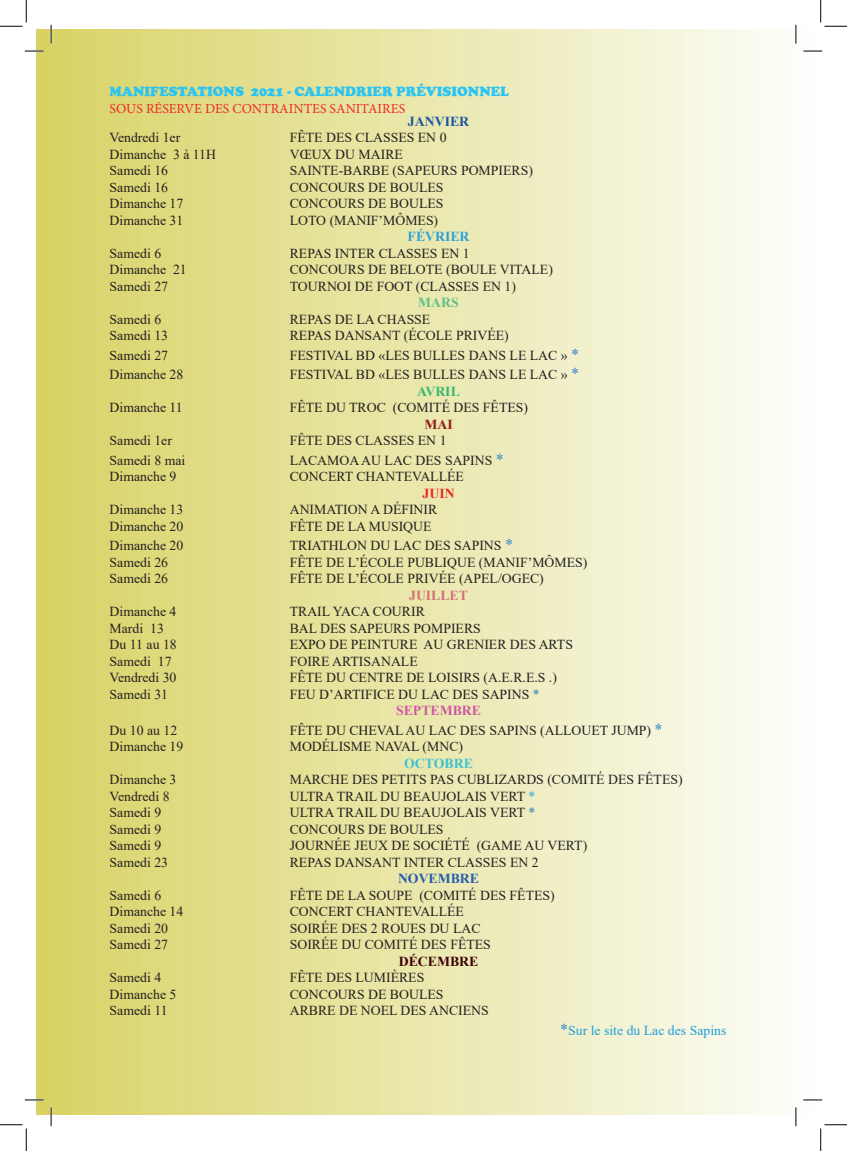
<style>
.page{position:relative;width:847px;height:1151px;background:#fff}
.page>*{position:absolute;margin:0;border:0;box-sizing:border-box;transform-origin:0 0}
.t1{font:13.75px "Times New Roman";color:#231f20}
.t2{font:900 13.75px "Cooper";color:#2bc4f3}
.t3{font:13.75px "Minion Pro";color:#ee2928}
.t4{font:13.75px "Times New Roman";color:#209ed9}
.t5{font:700 13.75px "Times New Roman";color:#cd59a1}
.t6{font:700 13.75px "Times New Roman";color:#255dab}
.t7{font:700 13.75px "Times New Roman";color:#3e010a}
.t8{font:700 13.75px "Times New Roman";color:#1e53a4}
.t9{font:700 13.75px "Times New Roman";color:#2ca1da}
.t10{font:700 13.75px "Times New Roman";color:#d37078}
.t11{font:700 13.75px "Times New Roman";color:#3cc1d4}
.t12{font:700 13.75px "Times New Roman";color:#38b770}
.t13{font:700 13.75px "Times New Roman";color:#62c089}
.t14{font:700 13.75px "Times New Roman";color:#ee2927}
.t15{font:700 13.75px "Times New Roman";color:#92191c}
.s1{font-size:16.25px;color:#3687c7}
.s2{color:#287cc0}
.s3{color:#22a7e0}
.s4{color:#2479be}
</style>
<div class="page">
<div style="left:37px;top:30px;width:779px;height:1084px;background:linear-gradient(to right,#d8d263,#fdfefb)"></div>
<svg style="left:25px;top:50px;width:19px;height:2px"></svg>
<svg style="left:803px;top:50px;width:18px;height:2px"></svg>
<svg style="left:25px;top:1099px;width:19px;height:2px"></svg>
<svg style="left:803px;top:1099px;width:18px;height:2px"></svg>
<svg style="left:50px;top:25px;width:2px;height:19px"></svg>
<svg style="left:50px;top:1107px;width:2px;height:19px"></svg>
<svg style="left:794px;top:25px;width:2px;height:19px"></svg>
<svg style="left:794px;top:1107px;width:2px;height:19px"></svg>
<svg style="left:0;top:0;width:27px;height:27px"></svg>
<svg style="left:0;top:1124px;width:27px;height:27px"></svg>
<svg style="left:820px;top:0;width:26px;height:27px"></svg>
<svg style="left:820px;top:1124px;width:26px;height:27px"></svg>
<p class="t2" style="left:110px;top:84px;width:400px">MANIFESTATIONS 2021 - CALENDRIER PRÉVISIONNEL</p>
<p class="t3" style="left:110px;top:99px;width:297px">SOUS RÉSERVE DES CONTRAINTES SANITAIRES</p>
<p class="t8" style="left:408px;top:111px;width:63px">JANVIER</p>
<p class="t1" style="left:110px;top:128px;width:72px">Vendredi 1er</p>
<p class="t1" style="left:290px;top:128px;width:158px">FÊTE DES CLASSES EN 0</p>
<p class="t1" style="left:110px;top:145px;width:108px">Dimanche 3 à 11H</p>
<p class="t1" style="left:290px;top:145px;width:115px">VŒUX DU MAIRE</p>
<p class="t1" style="left:110px;top:161px;width:60px">Samedi 16</p>
<p class="t1" style="left:290px;top:161px;width:244px">SAINTE-BARBE (SAPEURS POMPIERS)</p>
<p class="t1" style="left:110px;top:178px;width:60px">Samedi 16</p>
<p class="t1" style="left:290px;top:178px;width:155px">CONCOURS DE BOULES</p>
<p class="t1" style="left:110px;top:194px;width:75px">Dimanche 17</p>
<p class="t1" style="left:290px;top:194px;width:155px">CONCOURS DE BOULES</p>
<p class="t1" style="left:110px;top:211px;width:75px">Dimanche 31</p>
<p class="t1" style="left:290px;top:211px;width:150px">LOTO (MANIF’MÔMES)</p>
<p class="t9" style="left:407px;top:227px;width:63px">FÉVRIER</p>
<p class="t1" style="left:110px;top:244px;width:53px">Samedi 6</p>
<p class="t1" style="left:290px;top:244px;width:181px">REPAS INTER CLASSES EN 1</p>
<p class="t1" style="left:110px;top:260px;width:79px">Dimanche 21</p>
<p class="t1" style="left:290px;top:260px;width:264px">CONCOURS DE BELOTE (BOULE VITALE)</p>
<p class="t1" style="left:110px;top:277px;width:60px">Samedi 27</p>
<p class="t1" style="left:290px;top:277px;width:227px">TOURNOI DE FOOT (CLASSES EN 1)</p>
<p class="t13" style="left:418px;top:293px;width:42px">MARS</p>
<p class="t1" style="left:110px;top:310px;width:53px">Samedi 6</p>
<p class="t1" style="left:290px;top:310px;width:142px">REPAS DE LA CHASSE</p>
<p class="t1" style="left:110px;top:326px;width:60px">Samedi 13</p>
<p class="t1" style="left:290px;top:326px;width:220px">REPAS DANSANT (ÉCOLE PRIVÉE)</p>
<p class="t1" style="left:110px;top:346px;width:60px">Samedi 27</p>
<p class="t1" style="left:290px;top:346px;width:291px">FESTIVAL BD «LES BULLES DANS LE LAC » <span class="s1">*</span></p>
<p class="t1" style="left:110px;top:365px;width:75px">Dimanche 28</p>
<p class="t1" style="left:290px;top:365px;width:291px">FESTIVAL BD «LES BULLES DANS LE LAC » <span class="s1">*</span></p>
<p class="t12" style="left:417px;top:381px;width:44px">AVRIL</p>
<p class="t1" style="left:110px;top:398px;width:75px">Dimanche 11</p>
<p class="t1" style="left:290px;top:398px;width:240px">FÊTE DU TROC (COMITÉ DES FÊTES)</p>
<p class="t15" style="left:424px;top:414px;width:30px">MAI</p>
<p class="t1" style="left:110px;top:431px;width:64px">Samedi 1er</p>
<p class="t1" style="left:290px;top:431px;width:158px">FÊTE DES CLASSES EN 1</p>
<p class="t1" style="left:110px;top:451px;width:77px">Samedi 8 mai</p>
<p class="t1" style="left:290px;top:451px;width:216px">LACAMOA AU LAC DES SAPINS <span class="s1">*</span></p>
<p class="t1" style="left:110px;top:467px;width:68px">Dimanche 9</p>
<p class="t1" style="left:290px;top:467px;width:175px">CONCERT CHANTEVALLÉE</p>
<p class="t14" style="left:422px;top:483px;width:34px">JUIN</p>
<p class="t1" style="left:110px;top:500px;width:75px">Dimanche 13</p>
<p class="t1" style="left:290px;top:500px;width:149px">ANIMATION A DÉFINIR</p>
<p class="t1" style="left:110px;top:517px;width:75px">Dimanche 20</p>
<p class="t1" style="left:290px;top:517px;width:143px">FÊTE DE LA MUSIQUE</p>
<p class="t1" style="left:110px;top:536px;width:75px">Dimanche 20</p>
<p class="t1" style="left:290px;top:536px;width:225px">TRIATHLON DU LAC DES SAPINS <span class="s1">*</span></p>
<p class="t1" style="left:110px;top:553px;width:60px">Samedi 26</p>
<p class="t1" style="left:290px;top:553px;width:299px">FÊTE DE L’ÉCOLE PUBLIQUE (MANIF’MÔMES)</p>
<p class="t1" style="left:110px;top:569px;width:60px">Samedi 26</p>
<p class="t1" style="left:290px;top:569px;width:255px">FÊTE DE L’ÉCOLE PRIVÉE (APEL/OGEC)</p>
<p class="t10" style="left:409px;top:585px;width:60px">JUILLET</p>
<p class="t1" style="left:110px;top:602px;width:68px">Dimanche 4</p>
<p class="t1" style="left:290px;top:602px;width:136px">TRAIL YACA COURIR</p>
<p class="t1" style="left:110px;top:619px;width:56px">Mardi 13</p>
<p class="t1" style="left:290px;top:619px;width:192px">BAL DES SAPEURS POMPIERS</p>
<p class="t1" style="left:110px;top:635px;width:69px">Du 11 au 18</p>
<p class="t1" style="left:290px;top:635px;width:284px">EXPO DE PEINTURE AU GRENIER DES ARTS</p>
<p class="t1" style="left:110px;top:652px;width:63px">Samedi 17</p>
<p class="t1" style="left:290px;top:652px;width:129px">FOIRE ARTISANALE</p>
<p class="t1" style="left:110px;top:668px;width:68px">Vendredi 30</p>
<p class="t1" style="left:290px;top:668px;width:268px">FÊTE DU CENTRE DE LOISIRS (A.E.R.E.S .)</p>
<p class="t1" style="left:110px;top:685px;width:60px">Samedi 31</p>
<p class="t1" style="left:290px;top:685px;width:251px">FEU D’ARTIFICE DU LAC DES SAPINS <span class="s2">*</span></p>
<p class="t5" style="left:396px;top:701px;width:86px">SEPTEMBRE</p>
<p class="t1" style="left:110px;top:721px;width:69px">Du 10 au 12</p>
<p class="t1" style="left:290px;top:721px;width:374px">FÊTE DU CHEVAL AU LAC DES SAPINS (ALLOUET JUMP) <span class="s1">*</span></p>
<p class="t1" style="left:110px;top:737px;width:75px">Dimanche 19</p>
<p class="t1" style="left:290px;top:737px;width:175px">MODÉLISME NAVAL (MNC)</p>
<p class="t11" style="left:404px;top:753px;width:70px">OCTOBRE</p>
<p class="t1" style="left:110px;top:770px;width:68px">Dimanche 3</p>
<p class="t1" style="left:290px;top:770px;width:394px">MARCHE DES PETITS PAS CUBLIZARDS (COMITÉ DES FÊTES)</p>
<p class="t1" style="left:110px;top:787px;width:61px">Vendredi 8</p>
<p class="t1" style="left:290px;top:787px;width:247px">ULTRA TRAIL DU BEAUJOLAIS VERT <span class="s3">*</span></p>
<p class="t1" style="left:110px;top:803px;width:53px">Samedi 9</p>
<p class="t1" style="left:290px;top:803px;width:247px">ULTRA TRAIL DU BEAUJOLAIS VERT <span class="s4">*</span></p>
<p class="t1" style="left:110px;top:820px;width:53px">Samedi 9</p>
<p class="t1" style="left:290px;top:820px;width:155px">CONCOURS DE BOULES</p>
<p class="t1" style="left:110px;top:836px;width:53px">Samedi 9</p>
<p class="t1" style="left:290px;top:836px;width:299px">JOURNÉE JEUX DE SOCIÉTÉ (GAME AU VERT)</p>
<p class="t1" style="left:110px;top:853px;width:60px">Samedi 23</p>
<p class="t1" style="left:290px;top:853px;width:250px">REPAS DANSANT INTER CLASSES EN 2</p>
<p class="t6" style="left:398px;top:869px;width:82px">NOVEMBRE</p>
<p class="t1" style="left:110px;top:886px;width:53px">Samedi 6</p>
<p class="t1" style="left:290px;top:886px;width:266px">FÊTE DE LA SOUPE (COMITÉ DES FÊTES)</p>
<p class="t1" style="left:110px;top:902px;width:75px">Dimanche 14</p>
<p class="t1" style="left:290px;top:902px;width:175px">CONCERT CHANTEVALLÉE</p>
<p class="t1" style="left:110px;top:919px;width:60px">Samedi 20</p>
<p class="t1" style="left:290px;top:919px;width:192px">SOIRÉE DES 2 ROUES DU LAC</p>
<p class="t1" style="left:110px;top:935px;width:60px">Samedi 27</p>
<p class="t1" style="left:290px;top:935px;width:202px">SOIRÉE DU COMITÉ DES FÊTES</p>
<p class="t7" style="left:398px;top:951px;width:81px">DÉCEMBRE</p>
<p class="t1" style="left:110px;top:968px;width:53px">Samedi 4</p>
<p class="t1" style="left:290px;top:968px;width:136px">FÊTE DES LUMIÈRES</p>
<p class="t1" style="left:110px;top:985px;width:68px">Dimanche 5</p>
<p class="t1" style="left:290px;top:985px;width:155px">CONCOURS DE BOULES</p>
<p class="t1" style="left:110px;top:1001px;width:59px">Samedi 11</p>
<p class="t1" style="left:290px;top:1001px;width:200px">ARBRE DE NOEL DES ANCIENS</p>
<p class="t4" style="left:559px;top:1021px;width:168px"><span class="s1">*</span>Sur le site du Lac des Sapins</p>
</div>
